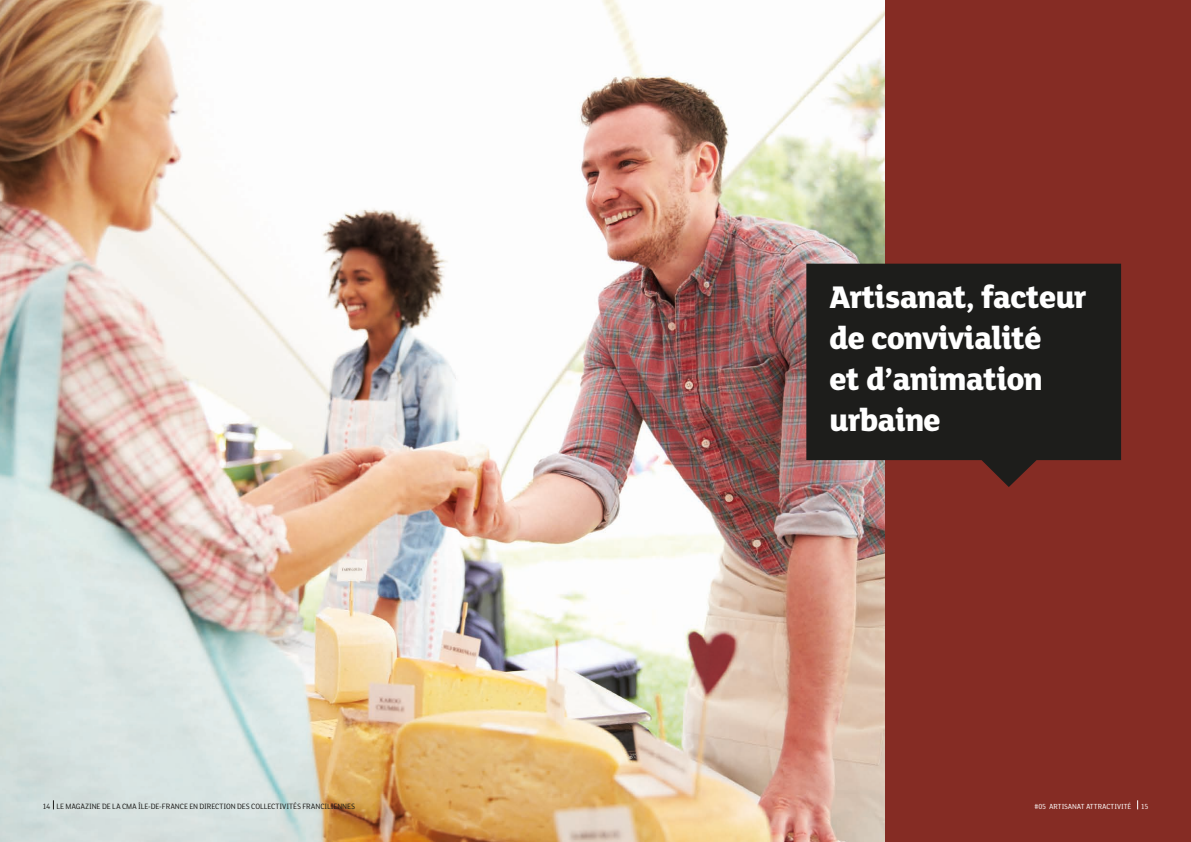
<style>
.page{position:relative;width:1191px;height:842px;background:#fff}
.page>*{position:absolute;margin:0;border:0;box-sizing:border-box;transform-origin:0 0}
.t1{font:800 34px/40.8px "FS Lola";letter-spacing:-.02em;color:#fff;scale:.95 1}
.t2{font:8.4px "FS Lola";letter-spacing:-.01em;color:#1d1d1b;scale:.95 1}
.t3{font:8px "FS Lola";letter-spacing:-.01em;color:#fff;scale:.95 1}
</style>
<div class="page">
<div style="left:884px;top:0;width:307px;height:842px;background:#852c24"></div>
<img style="left:0;top:0;width:884px;height:842px">
<svg style="left:805px;top:264px;width:316px;height:223px;background:#2a221f"></svg>
<p class="t2" style="left:43px;top:802px;width:330px">14 LE MAGAZINE DE LA CMA ÎLE-DE-FRANCE EN DIRECTION DES COLLECTIVITÉS FRANCILIENNES</p>
<h1 class="t1" style="left:829px;top:279px;width:272px">Artisanat, facteur de convivialité<br>et d’animation urbaine</h1>
<p class="t3" style="left:1034px;top:802px;width:121px">#05 ARTISANAT ATTRACTIVITÉ 15</p>
</div>
